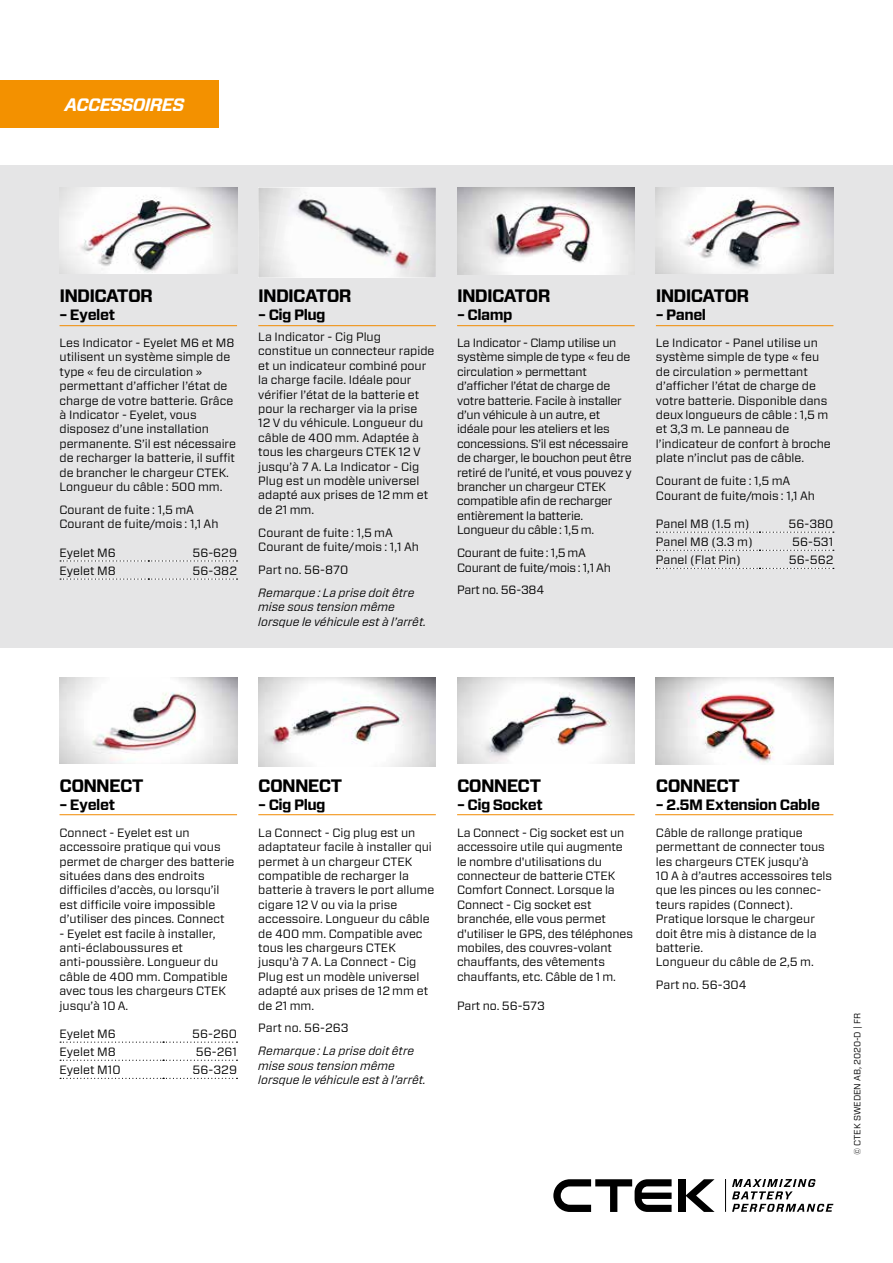
<style>
.page{position:relative;width:893px;height:1263px;background:#fff}
.page>*{position:absolute;margin:0;border:0;box-sizing:border-box;transform-origin:0 0}
.t1{font:700 18px "Forza";letter-spacing:-.045em;color:#000}
.t2{font:italic 700 18px "Forza";letter-spacing:-.04em;color:#fff}
.t3{font:700 15px "Forza";letter-spacing:-.035em;color:#000}
.t4{font:12px/14.4px "Forza";color:#000}
.t5{font:12px/14.4px "Forza";letter-spacing:-.02em;color:#000}
.t6{font:italic 12px/14.4px "Forza";color:#000}
.t7{font:9px "Forza";color:#000}
</style>
<div class="page">
<img style="left:60px;top:677px;width:177px;height:87px">
<img style="left:258px;top:677px;width:178px;height:89px">
<img style="left:457px;top:677px;width:178px;height:87px">
<svg style="left:60px;top:1041px;width:177px;height:2px"></svg>
<svg style="left:60px;top:1060px;width:177px;height:1px"></svg>
<svg style="left:60px;top:1078px;width:177px;height:1px"></svg>
<img style="left:655px;top:677px;width:178px;height:88px">
<hr style="left:457px;top:814px;width:178px;height:1px;background:#f18a00">
<hr style="left:655px;top:814px;width:178px;height:1px;background:#f18a00">
<hr style="left:60px;top:814px;width:177px;height:1px;background:#f18a00">
<hr style="left:258px;top:814px;width:178px;height:1px;background:#f18a00">
<div style="left:0;top:166px;width:893px;height:482px;background:#e5e5e6"></div>
<img style="left:62px;top:188px;width:175px;height:86px">
<img style="left:258px;top:188px;width:178px;height:90px">
<img style="left:457px;top:188px;width:178px;height:86px">
<img style="left:656px;top:188px;width:177px;height:86px">
<svg style="left:60px;top:560px;width:177px;height:1px"></svg>
<svg style="left:60px;top:578px;width:177px;height:2px"></svg>
<hr style="left:60px;top:325px;width:177px;height:1px;background:#f18a00">
<hr style="left:258px;top:325px;width:178px;height:1px;background:#f18a00">
<hr style="left:457px;top:325px;width:178px;height:1px;background:#f18a00">
<hr style="left:656px;top:325px;width:177px;height:1px;background:#f18a00">
<svg style="left:656px;top:532px;width:178px;height:1px"></svg>
<svg style="left:656px;top:550px;width:178px;height:1px"></svg>
<svg style="left:656px;top:568px;width:178px;height:1px"></svg>
<div style="left:678px;top:1179px;width:7px;height:33px;background:#000"></div>
<svg style="left:685px;top:1179px;width:30px;height:33px"></svg>
<svg style="left:553px;top:1179px;width:119px;height:33px"></svg>
<svg style="left:732px;top:1179px;width:101px;height:33px"></svg>
<hr style="left:725px;top:1179px;width:1px;height:33px;background:#000">
<div style="left:0;top:80px;width:219px;height:47px;background:#f39100"></div>
<h1 class="t2" style="left:65px;top:92px;width:121px">ACCESSOIRES</h1>
<h1 class="t1" style="left:60px;top:284px;width:95px">INDICATOR</h1>
<p class="t3" style="left:60px;top:305px;width:57px">– Eyelet</p>
<p class="t4" style="left:60px;top:335px;width:178px">Les Indicator - Eyelet M6 et M8 utilisent un système simple de type « feu de circulation » permettant d’afficher l’état de charge de votre batterie. Grâce à Indicator - Eyelet, vous disposez d’une installation permanente. S’il est nécessaire de recharger la batterie, il suffit de brancher le chargeur CTEK.<br>Longueur du câble : 500 mm.</p>
<p class="t4" style="left:60px;top:502px;width:160px">Courant de fuite : 1,5 mA<br>Courant de fuite/mois : 1,1 Ah</p>
<p class="t4" style="left:60px;top:545px;width:58px">Eyelet M6</p>
<p class="t4" style="left:192px;top:545px;width:46px">56-629</p>
<p class="t4" style="left:60px;top:563px;width:58px">Eyelet M8</p>
<p class="t4" style="left:193px;top:563px;width:46px">56-382</p>
<h1 class="t1" style="left:258px;top:284px;width:95px">INDICATOR</h1>
<p class="t3" style="left:258px;top:305px;width:69px">– Cig Plug</p>
<p class="t4" style="left:258px;top:329px;width:178px">La Indicator - Cig Plug constitue un connecteur rapide et un indicateur combiné pour la charge facile. Idéale pour vérifier l’état de la batterie et pour la recharger via la prise<br>12 V du véhicule. Longueur du câble de 400 mm. Adaptée à tous les chargeurs CTEK 12 V jusqu’à 7 A. La Indicator - Cig<br>Plug est un modèle universel adapté aux prises de 12 mm et de 21 mm.</p>
<p class="t4" style="left:258px;top:525px;width:162px">Courant de fuite : 1,5 mA<br>Courant de fuite/mois : 1,1 Ah</p>
<p class="t4" style="left:258px;top:562px;width:92px">Part no. 56-870</p>
<p class="t6" style="left:258px;top:585px;width:169px">Remarque : La prise doit être mise sous tension même lorsque le véhicule est à l’arrêt.</p>
<h1 class="t1" style="left:457px;top:284px;width:95px">INDICATOR</h1>
<p class="t3" style="left:457px;top:305px;width:57px">– Clamp</p>
<p class="t5" style="left:457px;top:335px;width:176px">La Indicator - Clamp utilise un système simple de type « feu de circulation » permettant d’afficher l’état de charge de votre batterie. Facile à installer d’un véhicule à un autre, et idéale pour les ateliers et les concessions. S’il est nécessaire de charger, le bouchon peut être retiré de l’unité, et vous pouvez y brancher un chargeur CTEK compatible afin de recharger entièrement la batterie.<br>Longueur du câble : 1,5 m.</p>
<p class="t5" style="left:457px;top:546px;width:155px">Courant de fuite : 1,5 mA<br>Courant de fuite/mois : 1,1 Ah</p>
<p class="t5" style="left:457px;top:583px;width:89px">Part no. 56-384</p>
<h1 class="t1" style="left:656px;top:284px;width:95px">INDICATOR</h1>
<p class="t3" style="left:656px;top:305px;width:52px">– Panel</p>
<p class="t4" style="left:656px;top:335px;width:176px">Le Indicator - Panel utilise un système simple de type « feu de circulation » permettant d’afficher l’état de charge de votre batterie. Disponible dans deux longueurs de câble : 1,5 m et 3,3 m. Le panneau de l’indicateur de confort à broche plate n’inclut pas de câble.</p>
<p class="t4" style="left:656px;top:474px;width:160px">Courant de fuite : 1,5 mA<br>Courant de fuite/mois : 1,1 Ah</p>
<p class="t4" style="left:656px;top:516px;width:95px">Panel M8 (1.5 m)</p>
<p class="t4" style="left:788px;top:516px;width:46px">56-380</p>
<p class="t4" style="left:656px;top:534px;width:98px">Panel M8 (3.3 m)</p>
<p class="t4" style="left:792px;top:534px;width:43px">56-531</p>
<p class="t4" style="left:656px;top:553px;width:87px">Panel (Flat Pin)</p>
<p class="t4" style="left:789px;top:553px;width:46px">56-562</p>
<h1 class="t1" style="left:60px;top:773px;width:85px">CONNECT</h1>
<p class="t3" style="left:60px;top:794px;width:57px">– Eyelet</p>
<p class="t4" style="left:60px;top:825px;width:176px">Connect - Eyelet est un accessoire pratique qui vous permet de charger des batterie situées dans des endroits difficiles d’accès, ou lorsqu’il est difficile voire impossible d’utiliser des pinces. Connect</p>
<p class="t4" style="left:60px;top:926px;width:170px">- Eyelet est facile à installer, anti-éclaboussures et anti-poussière. Longueur du câble de 400 mm. Compatible avec tous les chargeurs CTEK jusqu’à 10 A.</p>
<p class="t4" style="left:60px;top:1026px;width:58px">Eyelet M6</p>
<p class="t4" style="left:192px;top:1026px;width:46px">56-260</p>
<p class="t4" style="left:60px;top:1044px;width:58px">Eyelet M8</p>
<p class="t4" style="left:196px;top:1044px;width:43px">56-261</p>
<p class="t4" style="left:60px;top:1062px;width:63px">Eyelet M10</p>
<p class="t4" style="left:193px;top:1062px;width:46px">56-329</p>
<h1 class="t1" style="left:258px;top:773px;width:85px">CONNECT</h1>
<p class="t3" style="left:258px;top:794px;width:69px">– Cig Plug</p>
<p class="t4" style="left:258px;top:825px;width:178px">La Connect - Cig plug est un adaptateur facile à installer qui permet à un chargeur CTEK compatible de recharger la batterie à travers le port allume cigare 12 V ou via la prise accessoire. Longueur du câble de 400 mm. Compatible avec tous les chargeurs CTEK jusqu'à 7 A. La Connect - Cig<br>Plug est un modèle universel adapté aux prises de 12 mm et de 21 mm.</p>
<p class="t4" style="left:258px;top:1021px;width:92px">Part no. 56-263</p>
<p class="t6" style="left:258px;top:1044px;width:169px">Remarque : La prise doit être mise sous tension même lorsque le véhicule est à l’arrêt.</p>
<h1 class="t1" style="left:457px;top:773px;width:85px">CONNECT</h1>
<p class="t3" style="left:457px;top:794px;width:87px">– Cig Socket</p>
<p class="t4" style="left:457px;top:825px;width:177px">La Connect - Cig socket est un accessoire utile qui augmente le nombre d'utilisations du connecteur de batterie CTEK<br>Comfort Connect. Lorsque la<br>Connect - Cig socket est branchée, elle vous permet d'utiliser le GPS, des téléphones mobiles, des couvres-volant chauffants, des vêtements chauffants, etc. Câble de 1 m.</p>
<p class="t4" style="left:457px;top:998px;width:89px">Part no. 56-573</p>
<h1 class="t1" style="left:656px;top:773px;width:85px">CONNECT</h1>
<p class="t3" style="left:656px;top:794px;width:166px">– 2.5M Extension Cable</p>
<p class="t4" style="left:656px;top:825px;width:178px">Câble de rallonge pratique permettant de connecter tous les chargeurs CTEK jusqu’à<br>10 A à d’autres accessoires tels que les pinces ou les connec&shy;teurs rapides (Connect).<br>Pratique lorsque le chargeur doit être mis à distance de la batterie.<br>Longueur du câble de 2,5 m.</p>
<p class="t4" style="left:656px;top:978px;width:92px">Part no. 56-304</p>
<p class="t7" style="left:851px;top:1155px;width:143px;rotate:-90deg">© CTEK SWEDEN AB, 2020-D | FR</p>
</div>
